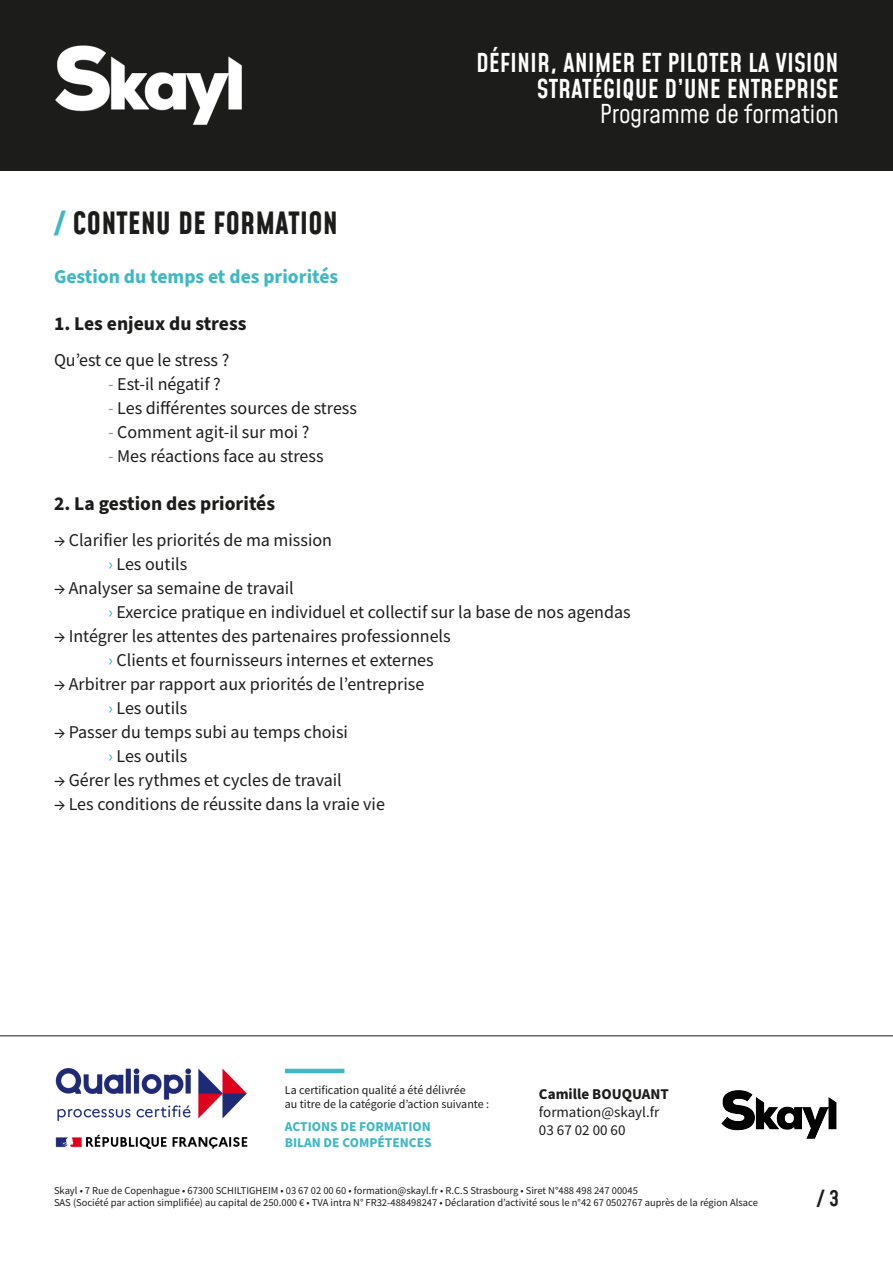
<style>
.page{position:relative;width:893px;height:1263px;background:#fff}
.page>*{position:absolute;margin:0;border:0;box-sizing:border-box;transform-origin:0 0}
.t1{font:300 30px "Mohave";color:#1c1c1b}
.t2{font:300 25.5px/25.5px "Mohave";color:#fff;text-align:right}
.t3{font:300 21px "Mohave";color:#1c1c1b}
.t4{font:700 19.5px "Source Sans Pro";color:#1c1c1b}
.t5{font:700 19.5px "Source Sans Pro";color:#3fb8c3}
.t6{font:18px "Source Sans Pro";color:#1c1c1b}
.t7{font:15px/18px "Source Sans Pro";color:#1c1c1b}
.t8{font:700 15px "Source Sans Pro";color:#1c1c1b}
.t9{font:700 13.5px/16.2px "Source Sans Pro";color:#3fb8c3}
.t10{font:12px/14.4px "Source Sans Pro";color:#1c1c1b}
.t11{font:10.5px/12.6px "Source Sans Pro";color:#1c1c1b}
.s1{color:#3fb8c3}
</style>
<div class="page">
<div style="left:0;top:0;width:893px;height:170px;background:#1c1c1b"></div>
<img style="left:55px;top:45px;width:187px;height:80px">
<hr style="left:0;top:1035px;width:893px;height:1px;background:#1c1c1b">
<img style="left:55px;top:1068px;width:193px;height:81px">
<hr style="left:285px;top:1069px;width:59px;height:4px;background:#3fb8c3">
<img style="left:721px;top:1090px;width:116px;height:49px">
<p class="t1" style="left:54px;top:204px;width:286px"><span class="s1">/</span> CONTENU DE FORMATION</p>
<p class="t5" style="left:54px;top:263px;width:286px">Gestion du temps et des priorités</p>
<p class="t4" style="left:54px;top:310px;width:194px">1. Les enjeux du stress</p>
<p class="t6" style="left:54px;top:349px;width:177px">Qu’est ce que le stress ?</p>
<p class="t6" style="left:108px;top:373px;width:114px"><span class="s1">-</span> Est-il négatif ?</p>
<p class="t6" style="left:108px;top:397px;width:251px"><span class="s1">-</span> Les différentes sources de stress</p>
<p class="t6" style="left:108px;top:421px;width:203px"><span class="s1">-</span> Comment agit-il sur moi ?</p>
<p class="t6" style="left:108px;top:445px;width:217px"><span class="s1">-</span> Mes réactions face au stress</p>
<p class="t4" style="left:54px;top:490px;width:223px">2. La gestion des priorités</p>
<h2 class="t2" style="left:476px;top:52px;width:364px">DÉFINIR, ANIMER ET PILOTER LA VISION<br>STRATÉGIQUE D’UNE ENTREPRISE<br>Programme de formation</h2>
<p class="t6" style="left:54px;top:529px;width:280px">→ Clarifier les priorités de ma mission</p>
<p class="t6" style="left:108px;top:553px;width:81px"><span class="s1">›</span> Les outils</p>
<p class="t6" style="left:54px;top:577px;width:241px">→ Analyser sa semaine de travail</p>
<p class="t6" style="left:108px;top:601px;width:524px"><span class="s1">›</span> Exercice pratique en individuel et collectif sur la base de nos agendas</p>
<p class="t6" style="left:54px;top:625px;width:398px">→ Intégrer les attentes des partenaires professionnels</p>
<p class="t6" style="left:108px;top:649px;width:327px"><span class="s1">›</span> Clients et fournisseurs internes et externes</p>
<p class="t6" style="left:54px;top:673px;width:372px">→ Arbitrer par rapport aux priorités de l’entreprise</p>
<p class="t6" style="left:108px;top:697px;width:81px"><span class="s1">›</span> Les outils</p>
<p class="t6" style="left:54px;top:721px;width:296px">→ Passer du temps subi au temps choisi</p>
<p class="t6" style="left:108px;top:745px;width:81px"><span class="s1">›</span> Les outils</p>
<p class="t6" style="left:54px;top:769px;width:289px">→ Gérer les rythmes et cycles de travail</p>
<p class="t6" style="left:54px;top:793px;width:332px">→ Les conditions de réussite dans la vraie vie</p>
<p class="t10" style="left:285px;top:1083px;width:206px">La certification qualité a été délivrée<br>au titre de la catégorie d’action suivante :</p>
<p class="t8" style="left:539px;top:1084px;width:131px">Camille BOUQUANT</p>
<p class="t7" style="left:539px;top:1103px;width:122px">formation@skayl.fr<br>03 67 02 00 60</p>
<p class="t9" style="left:285px;top:1118px;width:148px">ACTIONS DE FORMATION<br>BILAN DE COMPÉTENCES</p>
<p class="t11" style="left:54px;top:1184px;width:705px">Skayl • 7 Rue de Copenhague • 67300 SCHILTIGHEIM • 03 67 02 00 60 • formation@skayl.fr • R.C.S Strasbourg • Siret N°488 498 247 00045<br>SAS (Société par action simplifiée) au capital de 250.000 € • TVA intra N° FR32-488498247 • Déclaration d’activité sous le n°42 67 0502767 auprès de la région Alsace</p>
<p class="t3" style="left:817px;top:1185px;width:24px">/ 3</p>
</div>
